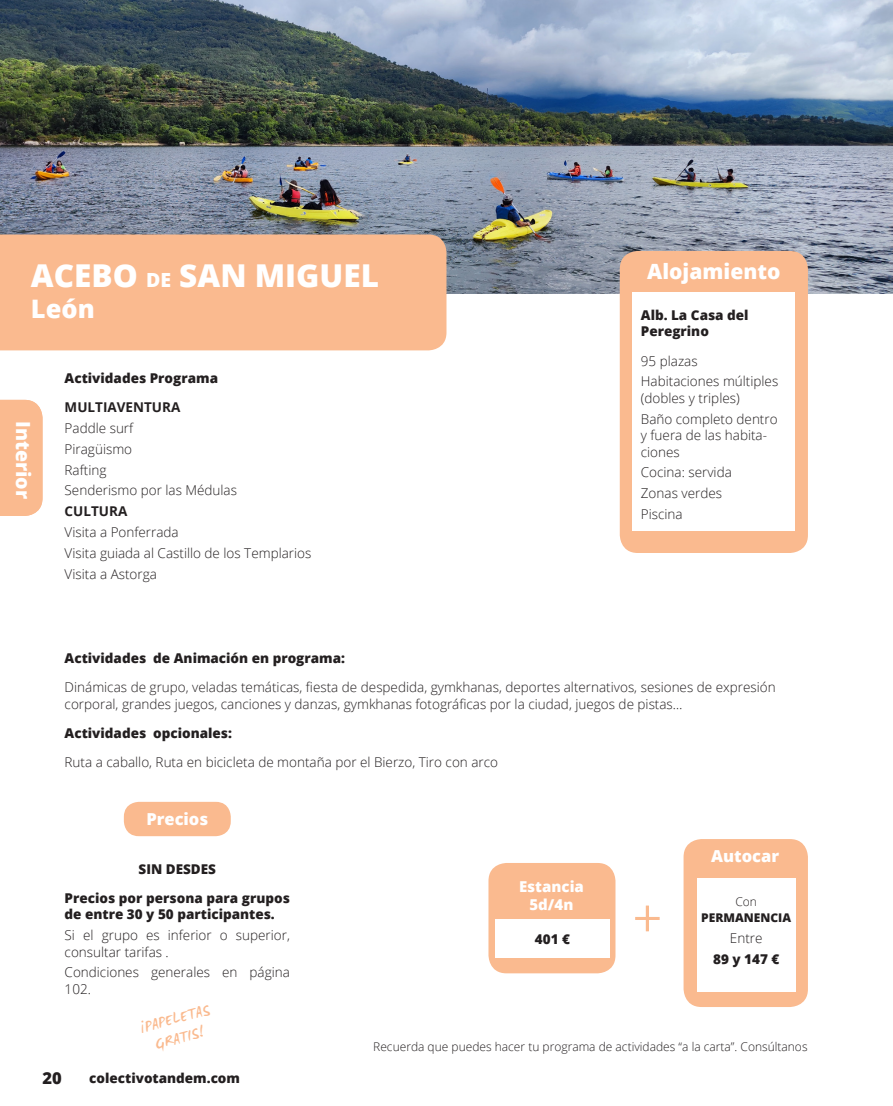
<style>
.page{position:relative;width:893px;height:1106px;background:#fff}
.page>*{position:absolute;margin:0;border:0;box-sizing:border-box;transform-origin:0 0}
.t1{font:800 31.5px "Open Sans";color:#fff}
.t2{font:800 25.5px "Open Sans";color:#fff}
.t3{font:800 21px "Open Sans";color:#fff}
.t4{font:800 19.5px "Open Sans";color:#fff}
.t5{font:16.5px/19.8px "WC Mano Negra Bta";color:#faba8f;text-align:center}
.t6{font:800 16.5px "Open Sans";color:#fff}
.t7{font:800 16.5px "Open Sans";color:#231f20}
.t8{font:800 15px/18px "Open Sans";color:#fff;text-align:center}
.t9{font:300 13.5px/20.7px "Open Sans";color:#231f20}
.t10{font:800 13.5px/16.5px "Open Sans";color:#231f20}
.t11{font:700 13.5px "Open Sans";color:#231f20}
.t12{font:300 12px "Open Sans";color:#231f20}
.t13{font:800 12px "Open Sans";color:#231f20}
.s1{font-size:19.5px}
</style>
<div class="page">
<img style="left:0;top:0;width:893px;height:293px">
<div style="left:0;top:234px;width:446px;height:116px;background:#faba8f"></div>
<svg style="left:0;top:400px;width:43px;height:116px;background:#fabd94"></svg>
<div style="left:13px;top:410px;width:18px;height:100px;background:#faba8f"></div>
<div style="left:620px;top:251px;width:188px;height:302px;background:#faba8f;border-radius:18px"></div>
<div style="left:632px;top:292px;width:163px;height:238px;background:#fff"></div>
<div style="left:124px;top:801px;width:107px;height:35px;background:#faba8f;border-radius:15px"></div>
<div style="left:684px;top:839px;width:124px;height:168px;background:#faba8f;border-radius:18px"></div>
<div style="left:698px;top:878px;width:98px;height:113px;background:#fff"></div>
<hr style="left:646px;top:905px;width:3px;height:26px;background:#faba8f">
<hr style="left:635px;top:917px;width:24px;height:3px;background:#faba8f">
<div style="left:488px;top:863px;width:127px;height:110px;background:#faba8f;border-radius:18px"></div>
<div style="left:495px;top:919px;width:115px;height:39px;background:#fff"></div>
<h1 class="t1" style="left:31px;top:252px;width:350px">ACEBO <span class="s1">DE</span> SAN MIGUEL</h1>
<h2 class="t2" style="left:31px;top:289px;width:65px">León</h2>
<h3 class="t4" style="left:38px;top:421px;width:79px;rotate:90deg">Interior</h3>
<p class="t10" style="left:65px;top:369px;width:155px">Actividades Programa</p>
<p class="t11" style="left:65px;top:398px;width:117px">MULTIAVENTURA</p>
<p class="t9" style="left:65px;top:417px;width:174px">Paddle surf<br>Piragüismo<br>Rafting<br>Senderismo por las Médulas</p>
<p class="t11" style="left:65px;top:502px;width:64px">CULTURA</p>
<p class="t9" style="left:65px;top:521px;width:248px">Visita a Ponferrada<br>Visita guiada al Castillo de los Templarios<br>Visita a Astorga</p>
<h3 class="t3" style="left:647px;top:256px;width:135px">Alojamiento</h3>
<p class="t10" style="left:641px;top:306px;width:109px">Alb. La Casa del<br>Peregrino</p>
<p class="t9" style="left:641px;top:350px;width:139px">95 plazas<br>Habitaciones múltiples</p>
<p class="t9" style="left:641px;top:387px;width:138px">(dobles y triples)<br>Baño completo dentro</p>
<p class="t9" style="left:641px;top:426px;width:128px;line-height:16.5px">y fuera de las habita&shy;ciones</p>
<p class="t9" style="left:641px;top:462px;width:92px">Cocina: servida<br>Zonas verdes<br>Piscina</p>
<p class="t10" style="left:65px;top:649px;width:282px">Actividades de Animación en programa:</p>
<p class="t9" style="left:65px;top:678px;width:713px;line-height:16.5px">Dinámicas de grupo, veladas temáticas, fiesta de despedida, gymkhanas, deportes alternativos, sesiones de expresión corporal, grandes juegos, canciones y danzas, gymkhanas fotográficas por la ciudad, juegos de pistas…</p>
<p class="t10" style="left:65px;top:724px;width:169px">Actividades opcionales:</p>
<p class="t9" style="left:65px;top:751px;width:435px">Ruta a caballo, Ruta en bicicleta de montaña por el Bierzo, Tiro con arco</p>
<p class="t6" style="left:146px;top:806px;width:63px">Precios</p>
<p class="t10" style="left:65px;top:853px;width:227px;line-height:29.2px;text-align:center">SIN DESDES<br>Precios por persona para grupos</p>
<p class="t10" style="left:65px;top:905px;width:212px">de entre 30 y 50 participantes.</p>
<p class="t9" style="left:65px;top:926px;width:227px;line-height:16.5px">Si el grupo es inferior o superior, consultar tarifas .</p>
<p class="t9" style="left:65px;top:963px;width:227px;line-height:16.5px">Condiciones generales en página<br>102.</p>
<p class="t5" style="left:138px;top:1019px;width:74px;rotate:-15deg">¡PAPELETAS<br>GRATIS!</p>
<p class="t7" style="left:43px;top:1065px;width:21px">20</p>
<p class="t10" style="left:89px;top:1069px;width:152px">colectivotandem.com</p>
<p class="t8" style="left:519px;top:876px;width:66px">Estancia<br>5d/4n</p>
<p class="t10" style="left:535px;top:930px;width:37px">401 €</p>
<p class="t6" style="left:711px;top:844px;width:70px">Autocar</p>
<p class="t12" style="left:735px;top:893px;width:23px">Con</p>
<p class="t13" style="left:701px;top:909px;width:91px">PERMANENCIA</p>
<p class="t9" style="left:730px;top:927px;width:34px">Entre</p>
<p class="t10" style="left:713px;top:950px;width:68px">89 y 147 €</p>
<p class="t12" style="left:373px;top:1038px;width:436px">Recuerda que puedes hacer tu programa de actividades “a la carta”. Consúltanos</p>
</div>
